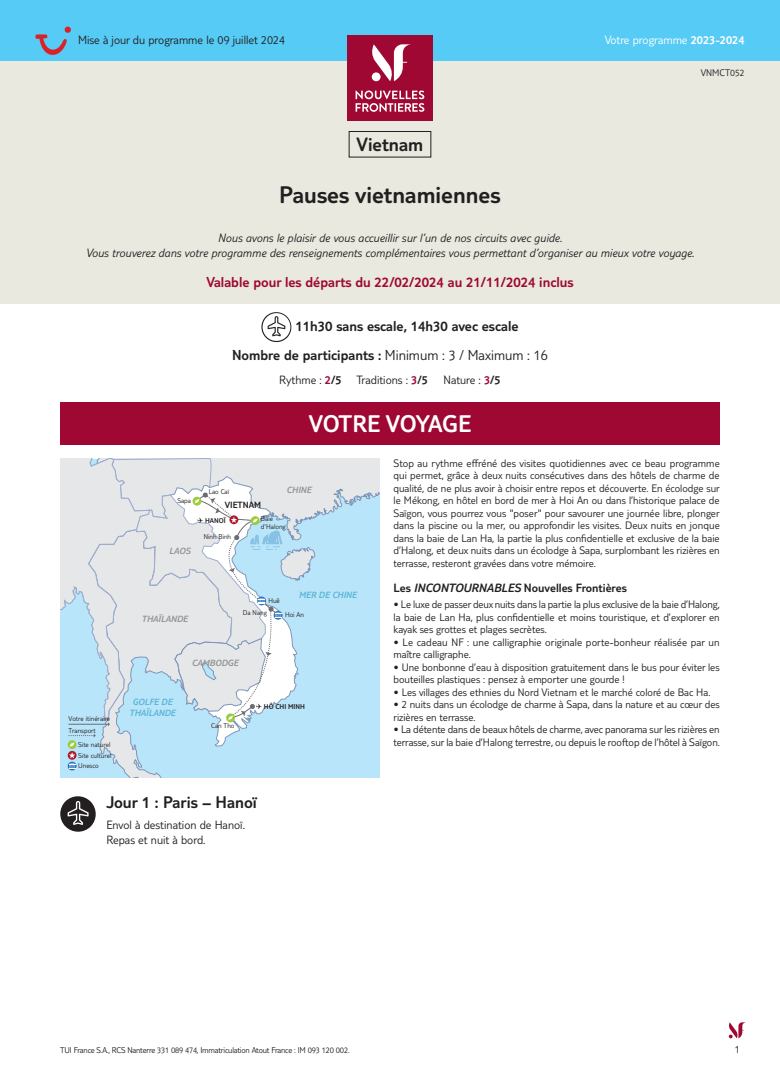
<style>
.page{position:relative;width:780px;height:1088px;background:#fff}
.page>*{position:absolute;margin:0;border:0;box-sizing:border-box;transform-origin:0 0}
.t1{font:300 25px "TUI Type";color:#231f20}
.t2{font:300 25px "TUI Type";letter-spacing:-.015em;color:#fff}
.t3{font:300 20px "TUI Type";color:#231f20}
.t4{font:300 17.5px "TUI Type";color:#231f20}
.t5{font:300 15px/28.6px "TUI Type";color:#231f20}
.t6{font:300 15px "TUI Type";color:#9e0832}
.t7{font:italic 300 12.5px/15px "TUI Type";color:#231f20;text-align:center}
.t8{font:300 12.5px/15px "TUI Type";color:#231f20}
.t9{font:300 12.5px "TUI Type";color:#231f20}
.t10{font:300 12.5px "TUI Type";color:#fff}
.t11{font:300 11.25px/12.5px "TUI Type";color:#231f20}
.t12{font:300 10px "TUI Type";color:#231f20}
.t13{font:italic 300 9.38px/11.2px "TUI Type";color:#59b6d5;text-align:center}
.t14{font:italic 300 9.38px "TUI Type";color:#929595}
.t15{font:300 9.38px "TUI Type";color:#231f20}
.t16{font:300 8.75px "TUI Type";letter-spacing:-.02em;color:#231f20}
.t17{font:300 7.25px/10.8px "TUI Type";color:#231f20}
.t18{font:300 7.25px "TUI Type";color:#231f20}
.s1{font-style:inherit}
.s2{color:#9e0832}
.s3{font-style:italic}
</style>
<div class="page">
<svg style="left:728px;top:1022px;width:18px;height:16px"></svg>
<div style="left:0;top:0;width:780px;height:303px;background:#e9e9e0"></div>
<div style="left:0;top:0;width:780px;height:60px;background:#56cbf5"></div>
<div style="left:347px;top:35px;width:85px;height:85px;background:#9e0832"></div>
<svg style="left:355px;top:90px;width:69px;height:22px"></svg>
<svg style="left:371px;top:44px;width:40px;height:37px"></svg>
<svg style="left:261px;top:312px;width:30px;height:30px"></svg>
<div style="left:349px;top:131px;width:82px;height:26px;border:1px solid #231f20"></div>
<div style="left:60px;top:402px;width:659px;height:43px;background:#9e0832"></div>
<div style="left:60px;top:459px;width:319px;height:319px;background:#b9e5fa"></div>
<svg style="left:298px;top:459px;width:81px;height:121px"></svg>
<svg style="left:99px;top:746px;width:123px;height:32px"></svg>
<svg style="left:67px;top:459px;width:231px;height:287px"></svg>
<svg style="left:68px;top:733px;width:28px;height:36px"></svg>
<svg style="left:60px;top:459px;width:222px;height:267px"></svg>
<svg style="left:60px;top:796px;width:36px;height:36px"></svg>
<svg style="left:35px;top:27px;width:36px;height:28px"></svg>
<p class="t8" style="left:78px;top:32px;width:208px">Mise à jour du programme le 09 juillet 2024</p>
<h2 class="t3" style="left:356px;top:133px;width:68px">Vietnam</h2>
<h1 class="t1" style="left:279px;top:180px;width:223px">Pauses vietnamiennes</h1>
<p class="t10" style="left:604px;top:33px;width:141px">Votre programme <span class="s1">2023-2024</span></p>
<p class="t12" style="left:700px;top:67px;width:45px">VNMCT052</p>
<p class="t7" style="left:86px;top:230px;width:610px">Nous avons le plaisir de vous accueillir sur l’un de nos circuits avec guide.<br>Vous trouverez dans votre programme des renseignements complémentaires vous permettant d’organiser au mieux votre voyage.</p>
<h3 class="t6" style="left:206px;top:273px;width:368px">Valable pour les départs du 22/02/2024 au 21/11/2024 inclus</h3>
<h3 class="t5" style="left:232px;top:312px;width:317px;text-indent:63px">11h30 sans escale, 14h30 avec escale<br>Nombre de participants : <span class="s1">Minimum : 3 / Maximum : 16</span></h3>
<p class="t8" style="left:279px;top:372px;width:150px">Rythme : <span class="s2">2</span><span class="s1">/5</span> Traditions : <span class="s2">3</span><span class="s1">/5</span></p>
<p class="t8" style="left:443px;top:372px;width:59px">Nature : <span class="s2">3</span><span class="s1">/5</span></p>
<p class="t17" style="left:68px;top:713px;width:43px;line-height:11.4px">Votre itinéraire<br>Transport</p>
<p class="t17" style="left:78px;top:739px;width:35px">Site naturel<br>Site culturel<br>Unesco</p>
<h1 class="t2" style="left:309px;top:409px;width:164px">VOTRE VOYAGE</h1>
<p class="t17" style="left:177px;top:495px;width:15px">Sapa</p>
<p class="t17" style="left:209px;top:486px;width:22px">Lao Caï</p>
<p class="t15" style="left:225px;top:499px;width:38px">VIETNAM</p>
<p class="t14" style="left:286px;top:484px;width:26px">CHINE</p>
<p class="t18" style="left:197px;top:517px;width:30px">✈ HANOÏ</p>
<p class="t14" style="left:169px;top:545px;width:23px">LAOS</p>
<p class="t17" style="left:204px;top:531px;width:29px">Ninh Binh</p>
<p class="t17" style="left:261px;top:515px;width:26px;line-height:7.2px">Baie d'Halong</p>
<p class="t14" style="left:141px;top:613px;width:48px">THAÏLANDE</p>
<p class="t17" style="left:268px;top:595px;width:13px">Huê</p>
<p class="t13" style="left:299px;top:589px;width:59px">MER DE CHINE</p>
<p class="t17" style="left:243px;top:607px;width:25px">Da Nang</p>
<p class="t17" style="left:285px;top:609px;width:20px">Hoi An</p>
<p class="t13" style="left:129px;top:696px;width:48px">GOLFE DE<br>THAÏLANDE</p>
<p class="t14" style="left:192px;top:658px;width:48px">CAMBODGE</p>
<p class="t17" style="left:211px;top:720px;width:25px">Can Tho</p>
<p class="t18" style="left:256px;top:702px;width:50px">✈ HÔ CHI MINH</p>
<p class="t11" style="left:393px;top:456px;width:328px;text-align:justify">Stop au rythme effréné des visites quotidiennes avec ce beau programme qui permet, grâce à deux nuits consécutives dans des hôtels de charme de qualité, de ne plus avoir à choisir entre repos et découverte. En écolodge sur le Mékong, en hôtel en bord de mer à Hoi An ou dans l’historique palace de Saïgon, vous pourrez vous "poser" pour savourer une journée libre, plonger dans la piscine ou la mer, ou approfondir les visites. Deux nuits en jonque dans la baie de Lan Ha, la partie la plus confidentielle et exclusive de la baie d’Halong, et deux nuits dans un écolodge à Sapa, surplombant les rizières en terrasse, resteront gravées dans votre mémoire.</p>
<p class="t9" style="left:393px;top:581px;width:235px">Les <span class="s3">INCONTOURNABLES</span> Nouvelles Frontières</p>
<p class="t11" style="left:393px;top:598px;width:328px;text-align:justify">• Le luxe de passer deux nuits dans la partie la plus exclusive de la baie d’Halong, la baie de Lan Ha, plus confidentielle et moins touristique, et d’explorer en kayak ses grottes et plages secrètes.</p>
<p class="t11" style="left:393px;top:635px;width:327px">• Le cadeau NF : une calligraphie originale porte-bonheur réalisée par un maître calligraphe.</p>
<p class="t11" style="left:393px;top:660px;width:327px">• Une bonbonne d’eau à disposition gratuitement dans le bus pour éviter les bouteilles plastiques : pensez à emporter une gourde !</p>
<p class="t11" style="left:393px;top:685px;width:318px">• Les villages des ethnies du Nord Vietnam et le marché coloré de Bac Ha.</p>
<p class="t11" style="left:393px;top:698px;width:328px">• 2 nuits dans un écolodge de charme à Sapa, dans la nature et au cœur des rizières en terrasse.</p>
<p class="t11" style="left:393px;top:723px;width:328px">• La détente dans de beaux hôtels de charme, avec panorama sur les rizières en terrasse, sur la baie d’Halong terrestre, ou depuis le rooftop de l’hôtel à Saïgon.</p>
<h3 class="t4" style="left:106px;top:792px;width:152px">Jour 1 : Paris – Hanoï</h3>
<p class="t8" style="left:106px;top:817px;width:140px">Envol à destination de Hanoï.<br>Repas et nuit à bord.</p>
<p class="t16" style="left:60px;top:1045px;width:291px">TUI France S.A., RCS Nanterre 331 089 474, Immatriculation Atout France : IM 093 120 002.</p>
<p class="t11" style="left:734px;top:1042px;width:7px">1</p>
</div>
